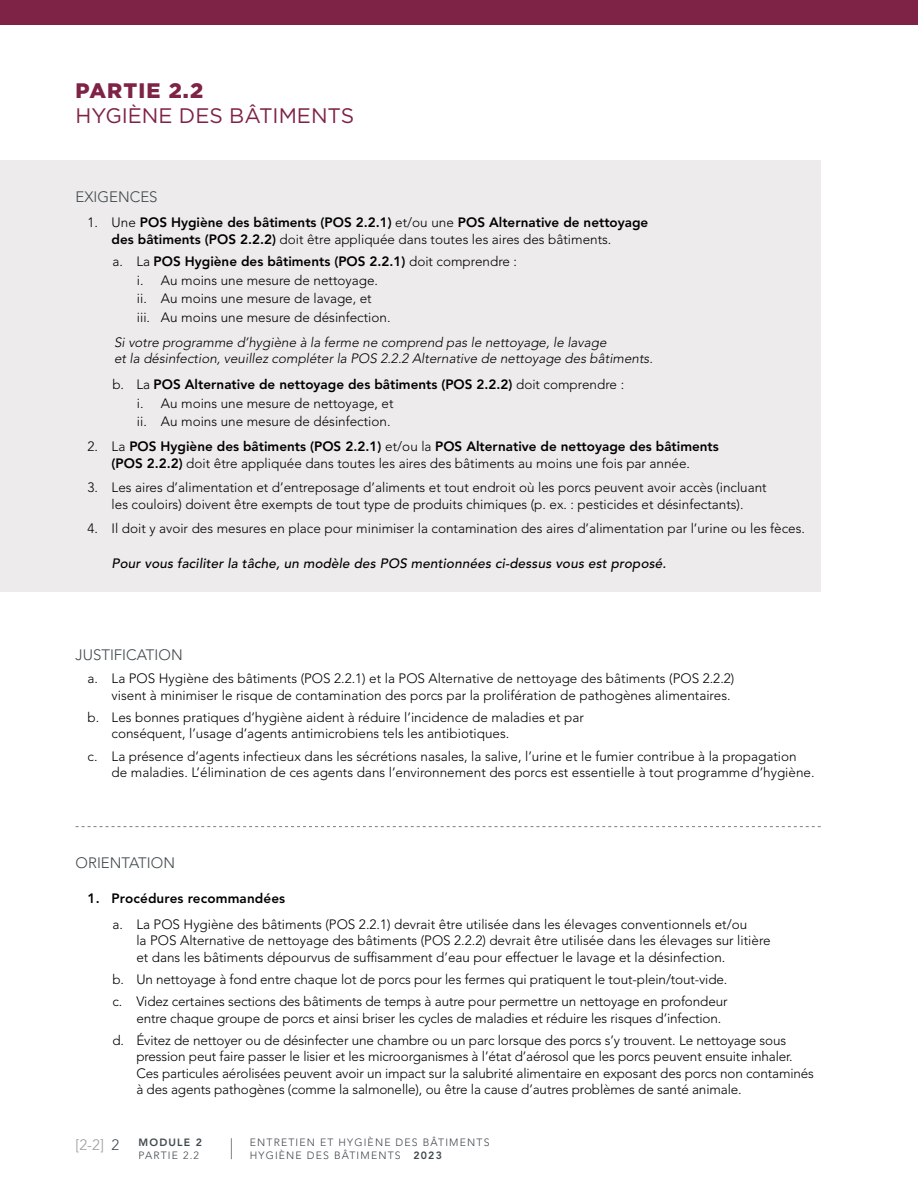
<style>
.page{position:relative;width:918px;height:1188px;background:#fff}
.page>*{position:absolute;margin:0;border:0;box-sizing:border-box;transform-origin:0 0}
.t1{font:21px "Gotham";color:#7e2346}
.t2{font:900 21px "Gotham";letter-spacing:.055em;color:#7e2346}
.t3{font:300 15px "Avenir LT Pro";color:#3f494d}
.t4{font:300 15px "Avenir LT Pro";color:#9e9ea1}
.t5{font:300 13.5px/16.5px "Avenir LT Pro";color:#000}
.t6{font:800 13.5px/16.5px "Avenir LT Pro";color:#000}
.t7{font:italic 300 13.5px/16.5px "Avenir LT Pro";color:#000}
.t8{font:italic 500 13.5px "Avenir LT Pro";letter-spacing:.01em;color:#000}
.t9{font:300 10.5px/12.6px "Avenir LT Pro";letter-spacing:.11em;color:#3f494d}
.t10{font:800 10.5px "Avenir LT Pro";letter-spacing:.11em;color:#3f494d}
.s1{font-weight:300}
.s2{font-weight:800}
.s3{color:#3f494d}
</style>
<div class="page">
<div style="left:0;top:0;width:918px;height:24px;background:#7e2346"></div>
<svg style="left:231px;top:1138px;width:1px;height:21px"></svg>
<div style="left:0;top:161px;width:821px;height:74px;background:#edebec"></div>
<div style="left:0;top:226px;width:821px;height:73px;background:#edebec"></div>
<div style="left:0;top:282px;width:821px;height:73px;background:#edebec"></div>
<div style="left:0;top:349px;width:821px;height:73px;background:#edebec"></div>
<div style="left:0;top:411px;width:821px;height:90px;background:#edebec"></div>
<div style="left:0;top:494px;width:821px;height:72px;background:#edebec"></div>
<div style="left:0;top:558px;width:821px;height:33px;background:#edebec"></div>
<svg style="left:76px;top:826px;width:745px;height:1px"></svg>
<h1 class="t2" style="left:76px;top:76px;width:129px">PARTIE 2.2</h1>
<h1 class="t1" style="left:76px;top:102px;width:280px">HYGIÈNE DES BÂTIMENTS</h1>
<p class="t3" style="left:76px;top:188px;width:83px">EXIGENCES</p>
<p class="t6" style="left:112px;top:214px;width:538px;text-indent:-24px"><span class="s1">1. Une</span> POS Hygiène des bâtiments (POS 2.2.1) <span class="s1">et/ou une</span> POS Alternative de nettoyage des bâtiments (POS 2.2.2) <span class="s1">doit être appliquée dans toutes les aires des bâtiments.</span></p>
<p class="t5" style="left:137px;top:252px;width:382px;line-height:18.6px;text-indent:-25px">a. La <span class="s2">POS Hygiène des bâtiments (POS 2.2.1)</span> doit comprendre : i. Au moins une mesure de nettoyage.<br>ii. Au moins une mesure de lavage, et<br>iii. Au moins une mesure de désinfection.</p>
<p class="t7" style="left:114px;top:334px;width:540px">Si votre programme d’hygiène à la ferme ne comprend pas le nettoyage, le lavage<br>et la désinfection, veuillez compléter la POS 2.2.2 Alternative de nettoyage des bâtiments.</p>
<p class="t5" style="left:137px;top:375px;width:489px;line-height:18.6px;text-indent:-25px">b. La <span class="s2">POS Alternative de nettoyage des bâtiments (POS 2.2.2)</span> doit comprendre : i. Au moins une mesure de nettoyage, et<br>ii. Au moins une mesure de désinfection.</p>
<p class="t5" style="left:88px;top:438px;width:633px;text-align:center">2. La <span class="s2">POS Hygiène des bâtiments (POS 2.2.1)</span> et/ou la <span class="s2">POS Alternative de nettoyage des bâtiments (POS 2.2.2)</span> doit être appliquée dans toutes les aires des bâtiments au moins une fois par année.</p>
<p class="t5" style="left:88px;top:479px;width:681px;text-align:center">3. Les aires d’alimentation et d’entreposage d’aliments et tout endroit où les porcs peuvent avoir accès (incluant les couloirs) doivent être exempts de tout type de produits chimiques (p. ex. : pesticides et désinfectants).</p>
<p class="t5" style="left:88px;top:521px;width:719px">4. Il doit y avoir des mesures en place pour minimiser la contamination des aires d’alimentation par l’urine ou les fèces.</p>
<p class="t8" style="left:112px;top:555px;width:556px">Pour vous faciliter la tâche, un modèle des POS mentionnées ci-dessus vous est proposé.</p>
<p class="t3" style="left:76px;top:646px;width:109px">JUSTIFICATION</p>
<p class="t5" style="left:88px;top:670px;width:648px;text-align:right">a. La POS Hygiène des bâtiments (POS 2.2.1) et la POS Alternative de nettoyage des bâtiments (POS 2.2.2) visent à minimiser le risque de contamination des porcs par la prolifération de pathogènes alimentaires.</p>
<p class="t5" style="left:112px;top:709px;width:474px;text-indent:-24px">b. Les bonnes pratiques d’hygiène aident à réduire l’incidence de maladies et par conséquent, l’usage d’agents antimicrobiens tels les antibiotiques.</p>
<p class="t5" style="left:112px;top:748px;width:704px;text-indent:-24px">c. La présence d’agents infectieux dans les sécrétions nasales, la salive, l’urine et le fumier contribue à la propagation de maladies. L’élimination de ces agents dans l’environnement des porcs est essentielle à tout programme d’hygiène.</p>
<p class="t3" style="left:76px;top:853px;width:101px">ORIENTATION</p>
<p class="t6" style="left:88px;top:890px;width:199px">1. Procédures recommandées</p>
<p class="t5" style="left:136px;top:916px;width:636px;text-indent:-24px">a. La POS Hygiène des bâtiments (POS 2.2.1) devrait être utilisée dans les élevages conventionnels et/ou<br>la POS Alternative de nettoyage des bâtiments (POS 2.2.2) devrait être utilisée dans les élevages sur litière et dans les bâtiments dépourvus de suffisamment d’eau pour effectuer le lavage et la désinfection.</p>
<p class="t5" style="left:112px;top:968px;width:617px;line-height:22.2px">b. Un nettoyage à fond entre chaque lot de porcs pour les fermes qui pratiquent le tout-plein/tout-vide. c. Videz certaines sections des bâtiments de temps à autre pour permettre un nettoyage en profondeur</p>
<p class="t5" style="left:112px;top:1007px;width:675px;line-height:22.2px;text-indent:24px">entre chaque groupe de porcs et ainsi briser les cycles de maladies et réduire les risques d’infection.<br>d. Évitez de nettoyer ou de désinfecter une chambre ou un parc lorsque des porcs s’y trouvent. Le nettoyage sous</p>
<p class="t5" style="left:136px;top:1049px;width:679px">pression peut faire passer le lisier et les microorganismes à l’état d’aérosol que les porcs peuvent ensuite inhaler.<br>Ces particules aérolisées peuvent avoir un impact sur la salubrité alimentaire en exposant des porcs non contaminés à des agents pathogènes (comme la salmonelle), ou être la cause d’autres problèmes de santé animale.</p>
<p class="t4" style="left:76px;top:1136px;width:45px">[2-2] <span class="s3">2</span></p>
<p class="t10" style="left:139px;top:1136px;width:65px">MODULE 2</p>
<p class="t9" style="left:139px;top:1149px;width:62px">PARTIE 2.2</p>
<p class="t9" style="left:250px;top:1136px;width:241px">ENTRETIEN ET HYGIÈNE DES BÂTIMENTS<br>HYGIÈNE DES BÂTIMENTS <span class="s2">2023</span></p>
</div>
